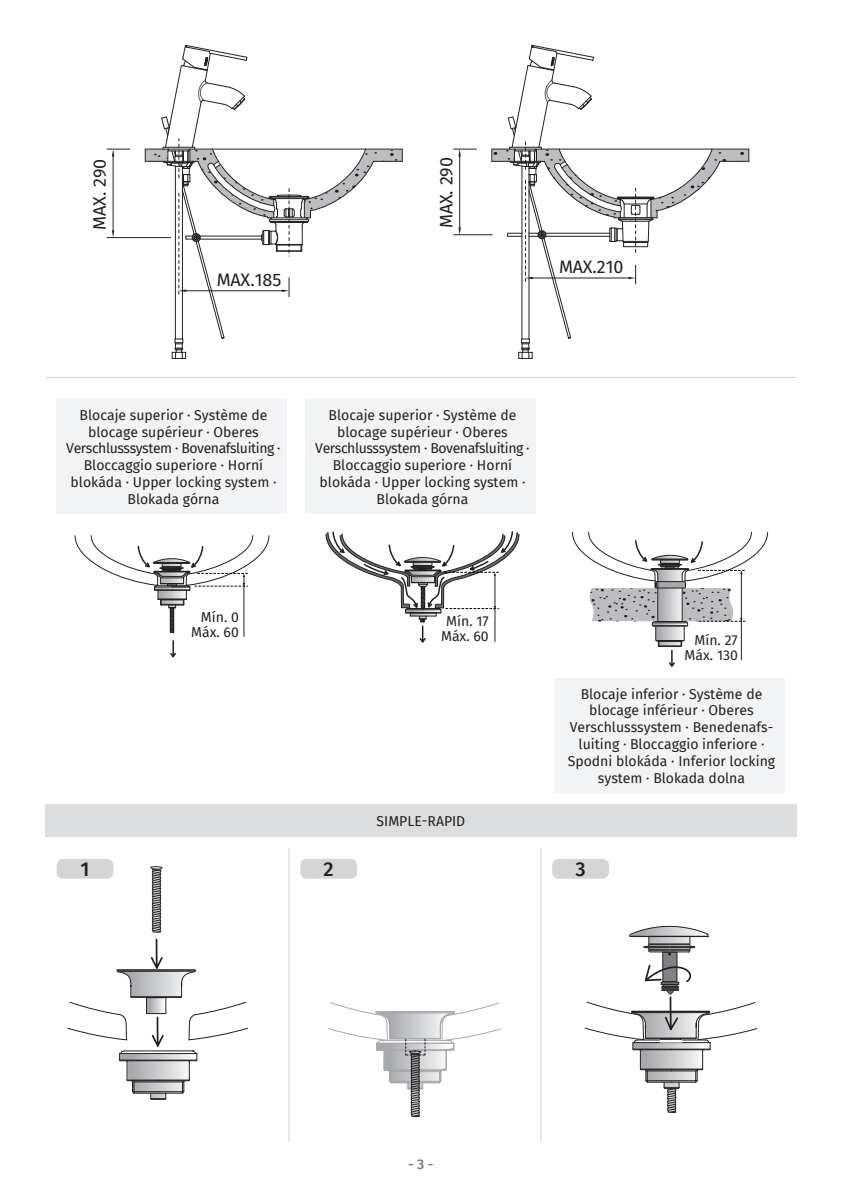
<style>
.page{position:relative;width:842px;height:1191px;background:#fff}
.page>*{position:absolute;margin:0;border:0;box-sizing:border-box;transform-origin:0 0}
.t1{font:500 20px "Fira Sans";color:#231f20}
.t2{font:18px "Fira Sans";letter-spacing:-.005em;color:#231f20}
.t3{font:14px/16.8px "Fira Sans";color:#231f20;text-align:center}
.t4{font:500 14px "Fira Sans";color:#76787b}
</style>
<div class="page">
<div style="left:57px;top:399px;width:230px;height:115px;background:#f2f3f4"></div>
<div style="left:306px;top:399px;width:230px;height:115px;background:#f2f3f4"></div>
<hr style="left:45px;top:377px;width:752px;height:1px;background:#d1d2d4">
<svg style="left:491px;top:44px;width:259px;height:315px"></svg>
<hr style="left:454px;top:234px;width:38px;height:1px;background:#231f20">
<hr style="left:459px;top:156px;width:1px;height:71px;background:#231f20">
<svg style="left:458px;top:227px;width:3px;height:8px"></svg>
<svg style="left:454px;top:149px;width:22px;height:7px"></svg>
<svg style="left:146px;top:150px;width:15px;height:11px"></svg>
<hr style="left:145px;top:161px;width:53px;height:1px;background:#231f20">
<hr style="left:145px;top:149px;width:257px;height:1px;background:#231f20">
<svg style="left:145px;top:149px;width:1px;height:12px"></svg>
<hr style="left:107px;top:237px;width:64px;height:1px;background:#231f20">
<hr style="left:113px;top:156px;width:1px;height:74px;background:#231f20">
<svg style="left:112px;top:230px;width:2px;height:8px"></svg>
<svg style="left:107px;top:149px;width:23px;height:7px"></svg>
<svg style="left:161px;top:44px;width:242px;height:315px"></svg>
<div style="left:45px;top:804px;width:752px;height:32px;background:#dcdddf"></div>
<hr style="left:244px;top:577px;width:1px;height:60px;background:#231f20">
<svg style="left:170px;top:640px;width:6px;height:18px"></svg>
<svg style="left:74px;top:535px;width:196px;height:98px"></svg>
<svg style="left:325px;top:531px;width:195px;height:112px"></svg>
<div style="left:410px;top:612px;width:27px;height:4px;border:1px solid #231f20"></div>
<div style="left:555px;top:678px;width:230px;height:115px;background:#f2f3f4"></div>
<svg style="left:572px;top:531px;width:196px;height:136px"></svg>
<hr style="left:288px;top:848px;width:1px;height:293px;background:#d1d2d4">
<div style="left:300px;top:859px;width:57px;height:19px;background:#d4d5d7;border-radius:6px"></div>
<hr style="left:540px;top:848px;width:1px;height:293px;background:#d1d2d4">
<div style="left:552px;top:859px;width:57px;height:19px;background:#d4d5d7;border-radius:6px"></div>
<div style="left:57px;top:859px;width:56px;height:19px;background:#d4d5d7;border-radius:6px"></div>
<svg style="left:584px;top:925px;width:174px;height:188px"></svg>
<svg style="left:328px;top:1002px;width:173px;height:115px"></svg>
<svg style="left:67px;top:865px;width:181px;height:235px"></svg>
<p class="t2" style="left:86px;top:230px;width:73px;rotate:-90deg">MAX. 290</p>
<p class="t2" style="left:217px;top:266px;width:66px">MAX.185</p>
<p class="t2" style="left:433px;top:228px;width:73px;rotate:-90deg">MAX. 290</p>
<p class="t2" style="left:559px;top:253px;width:66px">MAX.210</p>
<p class="t3" style="left:66px;top:406px;width:216px">Blocaje superior · Système de blocage supérieur · Oberes<br>Verschlusssystem · Bovenafsluiting ·<br>Bloccaggio superiore · Horní blokáda · Upper locking system ·<br>Blokada górna</p>
<p class="t3" style="left:315px;top:406px;width:216px">Blocaje superior · Système de blocage supérieur · Oberes<br>Verschlusssystem · Bovenafsluiting ·<br>Bloccaggio superiore · Horní blokáda · Upper locking system ·<br>Blokada górna</p>
<p class="t3" style="left:191px;top:609px;width:49px;line-height:15px;text-align:right">Mín. 0<br>Máx. 60</p>
<p class="t3" style="left:441px;top:613px;width:49px;line-height:15px">Mín. 17<br>Máx. 60</p>
<p class="t3" style="left:377px;top:812px;width:90px">SIMPLE-RAPID</p>
<p class="t3" style="left:684px;top:632px;width:55px;line-height:15px;text-align:right">Mín. 27<br>Máx. 130</p>
<p class="t3" style="left:568px;top:685px;width:209px">Blocaje inferior · Système de blocage inférieur · Oberes<br>Verschlusssystem · Benedenafs&shy;luiting · Bloccaggio inferiore ·<br>Spodni blokáda · Inferior locking system · Blokada dolna</p>
<h1 class="t1" style="left:81px;top:852px;width:10px">1</h1>
<h1 class="t1" style="left:324px;top:852px;width:12px">2</h1>
<h1 class="t1" style="left:575px;top:852px;width:12px">3</h1>
<p class="t4" style="left:408px;top:1152px;width:27px">- 3 -</p>
</div>
